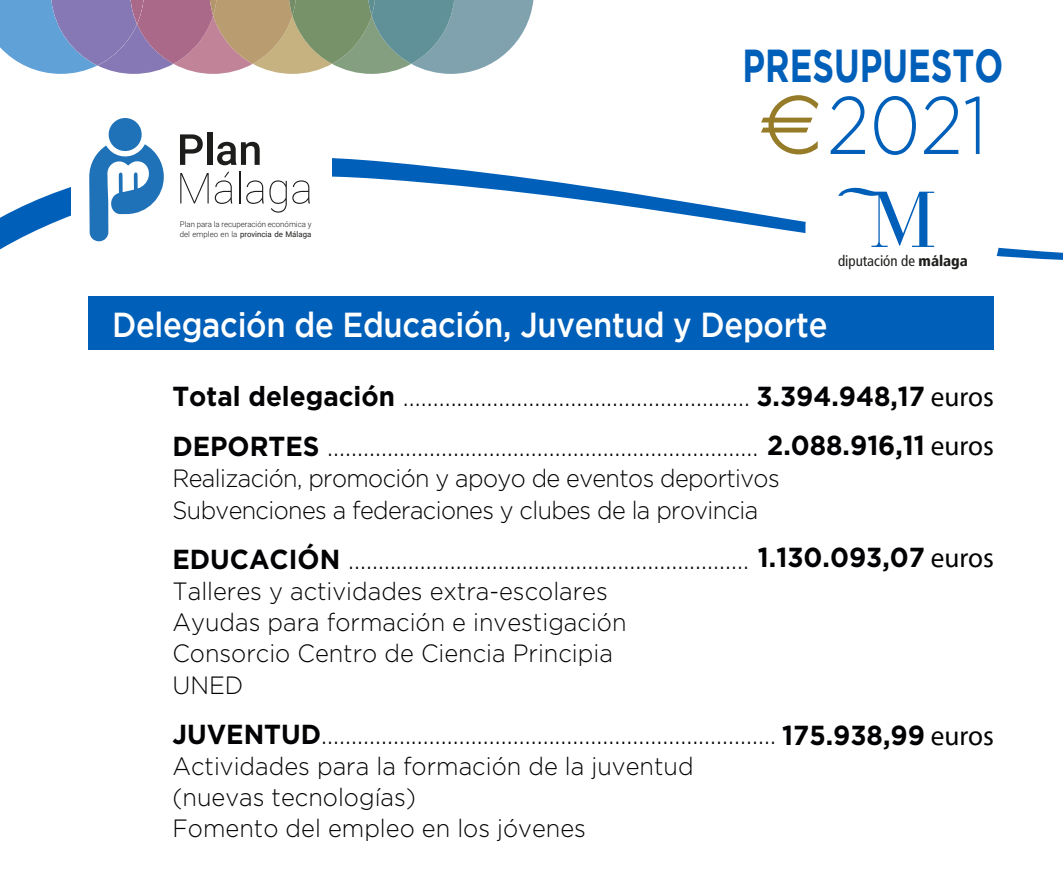
<style>
.page{position:relative;width:1063px;height:886px;background:#fff}
.page>*{position:absolute;margin:0;border:0;box-sizing:border-box;transform-origin:0 0}
.t1{font:300 81.5px "Gotham";color:#005fb9;scale:.88 1}
.t2{font:700 46px "Gotham";color:#005fb9;scale:.74 1}
.t3{font:500 34.62px "Gotham";letter-spacing:-.01em;color:#fff;scale:.9 1}
.t4{font:300 27.5px/50px "Gotham";color:#020204;scale:.95 1}
.t5{font:300 25px/31.2px "Gotham";color:#020204;scale:.95 1}
.t6{font:300 25px/31.2px "Gotham";letter-spacing:-.025em;color:#020204;scale:.94 1}
.t7{font:condensed 14.88px "Frutiger LT";color:#1d1d1b}
.t8{font:300 7.88px/9.4px "Roboto";color:#1d1d1b}
.s1{font-weight:400}
.s2{font-family:"Logofont Euro";font-weight:400;font-size:86.25px;color:#967c29}
.s3{font-weight:900}
.s4{font-weight:700}
.s5{font-family:"Myriad Pro";font-weight:400}
</style>
<div class="page">
<svg style="left:0;top:158px;width:1063px;height:102px"></svg>
<div style="left:805px;top:131px;width:195px;height:195px;background:#fff;border-radius:50%"></div>
<svg style="left:838px;top:188px;width:96px;height:59px"></svg>
<svg style="left:0;top:0;width:533px;height:74px;background:#9499a3"></svg>
<div style="left:71px;top:107px;width:260px;height:150px;background:#fff"></div>
<svg style="left:180px;top:134px;width:23px;height:31px"></svg>
<div style="left:207px;top:133px;width:5px;height:32px;background:#1d1d1b"></div>
<svg style="left:217px;top:142px;width:43px;height:23px"></svg>
<svg style="left:89px;top:118px;width:75px;height:123px"></svg>
<svg style="left:180px;top:173px;width:29px;height:30px"></svg>
<svg style="left:215px;top:172px;width:17px;height:32px"></svg>
<hr style="left:239px;top:171px;width:1px;height:32px;background:#1d1d1b">
<svg style="left:246px;top:180px;width:64px;height:33px"></svg>
<div style="left:89px;top:296px;width:905px;height:53px;background:#005fb9"></div>
<p class="t8" style="left:180px;top:219px;width:133px">Plan para la recuperación económica y del empleo en la <span class="s1">provincia de Málaga</span></p>
<h2 class="t2" style="left:743px;top:39px;width:354px">PRESUPUESTO</h2>
<h1 class="t1" style="left:759px;top:81px;width:261px"><span class="s2">E</span>2021</h1>
<p class="t7" style="left:838px;top:253px;width:131px">diputación de <span class="s3">málaga</span></p>
<p class="t3" style="left:112px;top:305px;width:797px">Delegación de Educación, Juventud y Deporte</p>
<p class="t4" style="left:172px;top:371px;width:866px"><span class="s4">Total delegación</span> .......................................................... <span class="s4">3.394.948,17</span> <span class="s5">euros<br></span><span class="s4">DEPORTES</span> ........................................................................ <span class="s4">2.088.916,11</span> <span class="s5">euros</span></p>
<p class="t6" style="left:172px;top:463px;width:648px">Realización, promoción y apoyo de eventos deportivos<br>Subvenciones a federaciones y clubes de la provincia</p>
<p class="t4" style="left:172px;top:534px;width:866px"><span class="s4">EDUCACIÓN</span> ................................................................... <span class="s4">1.130.093,07</span> <span class="s5">euros</span></p>
<p class="t5" style="left:172px;top:575px;width:480px">Talleres y actividades extra-escolares<br>Ayudas para formación e investigación<br>Consorcio Centro de Ciencia Principia<br>UNED</p>
<p class="t4" style="left:172px;top:709px;width:866px"><span class="s4">JUVENTUD</span>............................................................................ <span class="s4">175.938,99</span> <span class="s5">euros</span></p>
<p class="t5" style="left:172px;top:750px;width:550px">Actividades para la formación de la juventud (nuevas tecnologías)<br>Fomento del empleo en los jóvenes</p>
</div>
